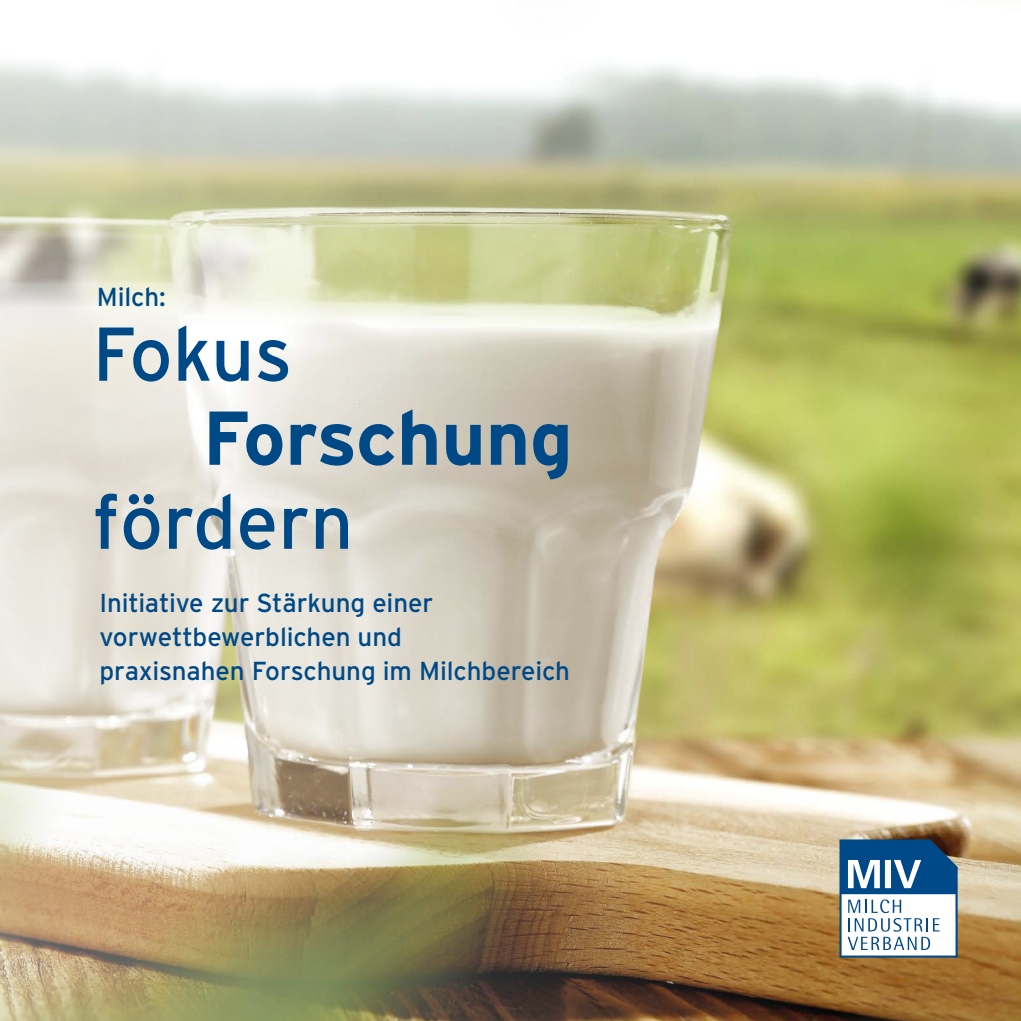
<style>
.page{position:relative;width:1021px;height:1021px;background:#fff}
.page>*{position:absolute;margin:0;border:0;box-sizing:border-box;transform-origin:0 0}
.t1{font:76px "Interstate";color:#004987}
.t2{font:700 76px "Interstate";color:#004987}
.t3{font:26px/34px "Interstate";letter-spacing:-.005em;color:#004987}
</style>
<div class="page">
<img style="left:839px;top:83px;width:181px;height:937px">
<svg style="left:839px;top:839px;width:118px;height:118px"></svg>
<img style="left:0;top:62px;width:839px;height:958px">
<p class="t3" style="left:97px;top:280px;width:70px">Milch:</p>
<h1 class="t1" style="left:92px;top:311px;width:201px">Fokus</h1>
<h1 class="t2" style="left:203px;top:395px;width:372px">Forschung</h1>
<h1 class="t1" style="left:92px;top:479px;width:262px">fördern</h1>
<p class="t3" style="left:99px;top:585px;width:472px">Initiative zur Stärkung einer vorwettbewerblichen und<br>praxisnahen Forschung im Milchbereich</p>
</div>
